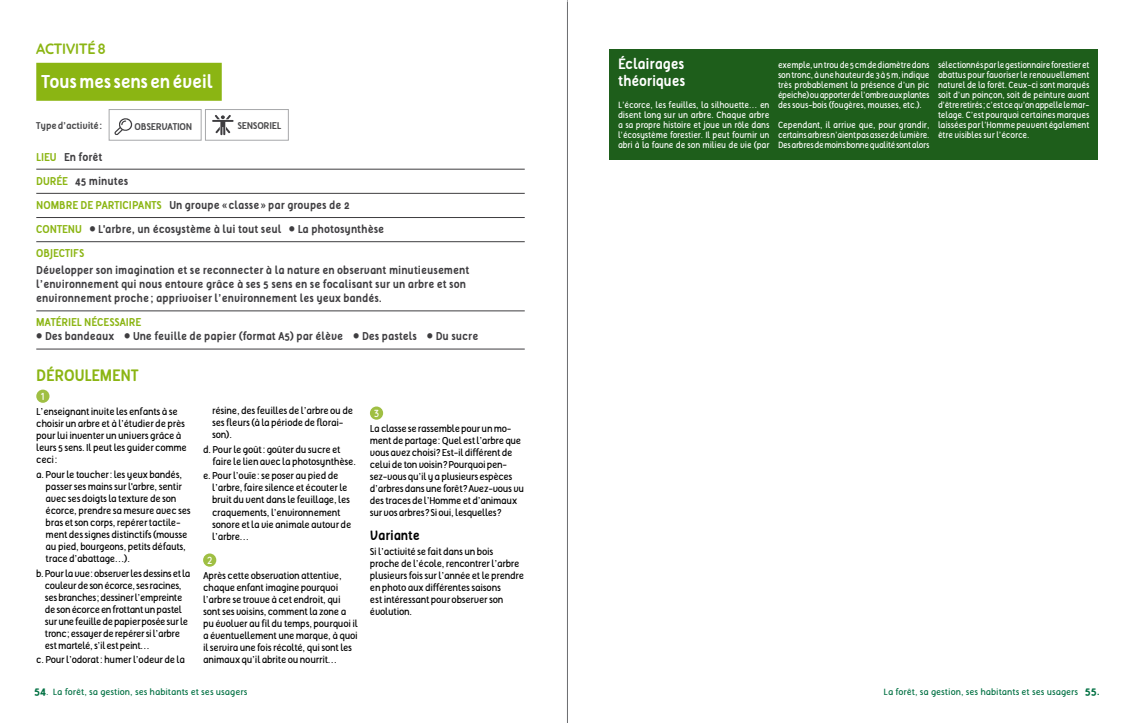
<style>
.page{position:relative;width:1134px;height:723px;background:#fff}
.page>*{position:absolute;margin:0;border:0;box-sizing:border-box;transform-origin:0 0}
.t1{font:700 18px "Tellural";letter-spacing:-.025em;color:#fff;scale:.96 1}
.t2{font:700 16px "Tellural";color:#8bb513;scale:.93 1}
.t3{font:700 15px "Quicksand";letter-spacing:-.03em;color:#8bb513;scale:.96 1}
.t4{font:700 14.5px/17px "Tellural";letter-spacing:-.015em;color:#fff;scale:.93 1}
.t5{font:700 13px "Tellural";letter-spacing:-.015em;color:#000;scale:.93 1}
.t6{font:700 11px/24.2px "Tellural";color:#3e3d40;scale:.93 1}
.t7{font:700 11px "Tellural";color:#8bb513;scale:.93 1}
.t8{font:600 10.3px "Quicksand";color:#fff;scale:.93 1}
.t9{font:600 10.3px "Quicksand";color:#fff;scale:.91 1}
.t10{font:10px/12px "Tellural";letter-spacing:-.025em;color:#000;scale:.95 1}
.t11{font:700 9.5px "Tellural";letter-spacing:-.025em;color:#4b4b4d;scale:.96 1}
.t12{font:9px/10px "Tellural";letter-spacing:-.015em;color:#fff;text-align:justify;scale:.92 1}
.t13{font:9px/10px "Tellural";letter-spacing:-.015em;color:#fff;text-align:justify;scale:.93 1}
.t14{font:9px/10px "Tellural";letter-spacing:-.015em;color:#fff;text-align:justify;scale:.94 1}
.t15{font:9px/10px "Tellural";letter-spacing:-.015em;color:#fff;text-align:justify;scale:.95 1}
.t16{font:9px "Tellural";color:#007042}
.s1{color:#8bb513}
.s2{font-weight:700;font-size:11px}
.s3{font-weight:700;font-size:10px}
</style>
<div class="page">
<div style="left:36px;top:63px;width:186px;height:38px;background:#8bb513"></div>
<div style="left:109px;top:109px;width:92px;height:31px;border:1px solid #a7a8aa"></div>
<svg style="left:114px;top:118px;width:19px;height:17px"></svg>
<div style="left:205px;top:109px;width:84px;height:31px;border:1px solid #a7a8aa"></div>
<svg style="left:212px;top:115px;width:22px;height:20px"></svg>
<hr style="left:36px;top:169px;width:489px;height:1px;background:#3e3d40">
<hr style="left:36px;top:193px;width:489px;height:1px;background:#3e3d40">
<hr style="left:36px;top:217px;width:489px;height:1px;background:#3e3d40">
<hr style="left:36px;top:241px;width:489px;height:1px;background:#3e3d40">
<hr style="left:36px;top:311px;width:489px;height:1px;background:#3e3d40">
<hr style="left:36px;top:349px;width:489px;height:1px;background:#3e3d40">
<div style="left:36px;top:390px;width:13px;height:13px;background:#9fbf43;border-radius:50%"></div>
<div style="left:203px;top:553px;width:13px;height:14px;background:#9fbf43;border-radius:50%"></div>
<div style="left:370px;top:406px;width:13px;height:14px;background:#9fbf43;border-radius:50%"></div>
<div style="left:609px;top:49px;width:489px;height:111px;background:#1e5e1b"></div>
<hr style="left:567px;top:0;width:1px;height:723px;background:#a7a8aa">
<h3 class="t3" style="left:36px;top:37px;width:74px">ACTIVITÉ 8</h3>
<h1 class="t1" style="left:41px;top:71px;width:180px">Tous mes sens en éveil</h1>
<p class="t11" style="left:36px;top:120px;width:70px">Type d’activité:</p>
<p class="t11" style="left:135px;top:121px;width:62px">OBSERVATION</p>
<p class="t11" style="left:237px;top:120px;width:47px">SENSORIEL</p>
<p class="t6" style="left:36px;top:145px;width:376px"><span class="s1">LIEU</span> En forêt<br><span class="s1">DURÉE</span> 45 minutes<br><span class="s1">NOMBRE DE PARTICIPANTS</span> Un groupe «classe» par groupes de 2<br><span class="s1">CONTENU</span> ● L'arbre, un écosystème à lui tout seul ● La photosynthèse<br><span class="s1">OBJECTIFS</span></p>
<p class="t6" style="left:36px;top:263px;width:467px;line-height:14px">Développer son imagination et se reconnecter à la nature en observant minutieusement l’environnement qui nous entoure grâce à ses 5 sens en se focalisant sur un arbre et son environnement proche; apprivoiser l’environnement les yeux bandés.</p>
<p class="t7" style="left:36px;top:316px;width:114px">MATÉRIEL NÉCESSAIRE</p>
<p class="t6" style="left:36px;top:324px;width:477px">● Des bandeaux ● Une feuille de papier (format A5) par élève ● Des pastels ● Du sucre</p>
<h2 class="t2" style="left:36px;top:366px;width:111px">DÉROULEMENT</h2>
<p class="t8" style="left:41px;top:388px;width:5px">1</p>
<p class="t10" style="left:36px;top:405px;width:160px">L’enseignant invite les enfants à se choisir un arbre et à l’étudier de près pour lui inventer un univers grâce à leurs 5 sens. Il peut les guider comme ceci:</p>
<p class="t10" style="left:46px;top:468px;width:154px;text-indent:-9px">a. Pour le toucher: les yeux bandés, passer ses mains sur l'arbre, sentir avec ses doigts la texture de son écorce, prendre sa mesure avec ses bras et son corps, repérer tactile&shy;ment des signes distinctifs (mousse au pied, bourgeons, petits défauts, trace d’abattage…).</p>
<p class="t10" style="left:45px;top:567px;width:155px;text-indent:-9px">b. Pour la vue: observer les dessins et la couleur de son écorce, ses racines, ses branches; dessiner l’empreinte de son écorce en frottant un pastel sur une feuille de papier posée sur le tronc; essayer de repérer si l’arbre est martelé, s’il est peint…</p>
<p class="t10" style="left:36px;top:654px;width:158px">c. Pour l’odorat: humer l’odeur de la</p>
<p class="t10" style="left:212px;top:404px;width:150px">résine, des feuilles de l’arbre ou de ses fleurs (à la période de florai&shy;son).</p>
<p class="t10" style="left:212px;top:443px;width:153px;text-indent:-9px">d. Pour le goût: goûter du sucre et faire le lien avec la photosynthèse.</p>
<p class="t10" style="left:212px;top:470px;width:148px;text-indent:-9px">e. Pour l’ouïe: se poser au pied de l’arbre, faire silence et écouter le bruit du vent dans le feuillage, les craquements, l’environnement sonore et la vie animale autour de l’arbre…</p>
<p class="t9" style="left:207px;top:552px;width:7px">2</p>
<p class="t10" style="left:203px;top:569px;width:164px">Après cette observation attentive, chaque enfant imagine pourquoi l’arbre se trouve à cet endroit, qui sont ses voisins, comment la zone a pu évoluer au fil du temps, pourquoi il a éventuellement une marque, à quoi il servira une fois récolté, qui sont les animaux qu’il abrite ou nourrit…</p>
<p class="t8" style="left:374px;top:405px;width:7px">3</p>
<p class="t10" style="left:370px;top:422px;width:164px">La classe se rassemble pour un mo&shy;ment de partage: Quel est l’arbre que vous avez choisi? Est-il différent de celui de ton voisin? Pourquoi pen&shy;sez-vous qu’il y a plusieurs espèces d’arbres dans une forêt? Avez-vous vu des traces de l’Homme et d’animaux sur vos arbres? Si oui, lesquelles?</p>
<h3 class="t5" style="left:370px;top:528px;width:55px">Variante</h3>
<p class="t10" style="left:370px;top:545px;width:164px">Si l’activité se fait dans un bois proche de l’école, rencontrer l’arbre plusieurs fois sur l’année et le prendre en photo aux différentes saisons<br>est intéressant pour observer son évolution.</p>
<h3 class="t4" style="left:618px;top:55px;width:74px">Éclairages théoriques</h3>
<p class="t14" style="left:618px;top:100px;width:163px">L’écorce, les feuilles, la silhouette… en disent long sur un arbre. Chaque arbre a sa propre histoire et joue un rôle dans l’écosystème forestier. Il peut fournir un abri à la faune de son milieu de vie (par</p>
<p class="t13" style="left:778px;top:60px;width:164px">exemple, un trou de 5 cm de diamètre dans son tronc, à une hauteur de 3 à 5 m, indique très probablement la présence d’un pic épeiche) ou apporter de l’ombre aux plantes des sous-bois (fougères, mousses, etc.).</p>
<p class="t15" style="left:778px;top:120px;width:161px">Cependant, il arrive que, pour grandir, certains arbres n’aient pas assez de lumière.<br>Des arbres de moins bonne qualité sont alors</p>
<p class="t12" style="left:938px;top:60px;width:166px">sélectionnés par le gestionnaire forestier et abattus pour favoriser le renouvellement naturel de la forêt. Ceux-ci sont marqués soit d’un poinçon, soit de peinture avant d’être retirés; c’est ce qu’on appelle le mar&shy;telage. C’est pourquoi certaines marques laissées par l’Homme peuvent également être visibles sur l’écorce.</p>
<p class="t16" style="left:34px;top:686px;width:215px"><span class="s2">54</span>. La forêt, sa gestion, ses habitants et ses usagers</p>
<p class="t16" style="left:884px;top:686px;width:218px">La forêt, sa gestion, ses habitants et ses usagers <span class="s2">55</span><span class="s3">.</span></p>
</div>
